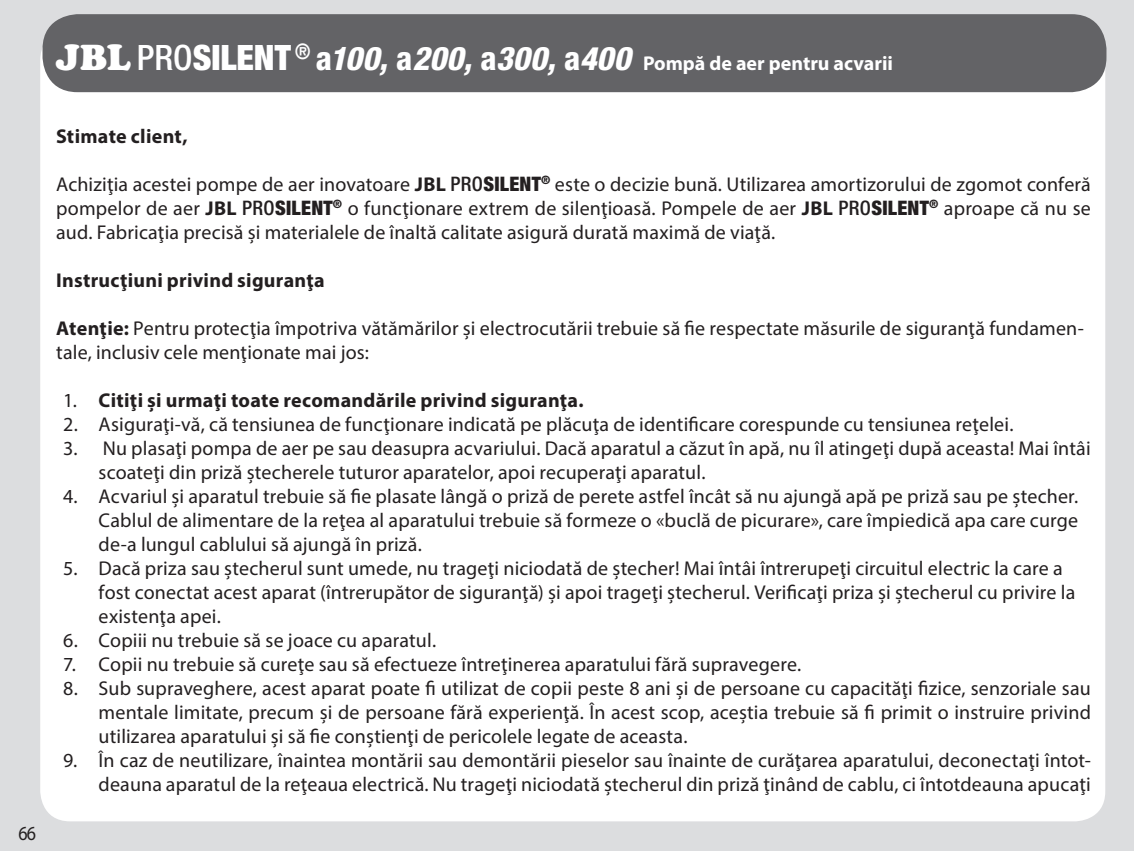
<style>
.page{position:relative;width:1134px;height:851px;background:#fff}
.page>*{position:absolute;margin:0;border:0;box-sizing:border-box;transform-origin:0 0}
.t1{font:20px/24px "Myriad Pro";letter-spacing:.005em;color:#231f20;text-align:justify}
.t2{font:700 20px "Myriad Pro";letter-spacing:.015em;color:#231f20}
.t3{font:700 20px "Myriad Pro";color:#fff}
.t4{font:20px "Myriad Pro";letter-spacing:.005em;color:#231f20;scale:.9 1}
.s1{font-family:"Cooper";font-weight:900;font-size:37.5px}
.s2{font-family:"Helvetica Neue LT Pro";font-weight:500;font-stretch:condensed;font-size:35px}
.s3{font-family:"Helvetica Neue LT Pro";font-weight:900;font-stretch:condensed;font-size:35px}
.s4{font-family:"Helvetica Neue LT Pro";font-weight:800;font-stretch:condensed;font-size:32.5px}
.s5{font-family:"Helvetica Neue LT Pro";font-weight:800;font-style:italic;font-stretch:condensed;font-size:32.5px}
.s6{font-weight:700}
.s7{font-family:"Helvetica Neue LT Pro";font-weight:500;font-stretch:condensed}
.s8{font-family:"Helvetica Neue LT Pro";font-weight:900;font-stretch:condensed}
.s9{font-weight:400}
</style>
<div class="page">
<div style="left:0;top:0;width:1134px;height:850px;background:#dcdddf"></div>
<div style="left:40px;top:30px;width:1065px;height:791px;background:#fff;border-radius:30px"></div>
<div style="left:43px;top:14px;width:1063px;height:78px;background:#636366;border-radius:35px"></div>
<p class="t3" style="left:56px;top:51px;width:838px"><span class="s1">JBL</span> <span class="s2">PRO</span><span class="s3">SILENT</span> <sup>®</sup> <span class="s4">a</span><span class="s5">100,</span> <span class="s4">a</span><span class="s5">200,</span> <span class="s4">a</span><span class="s5">300,</span> <span class="s4">a</span><span class="s5">400</span> Pompă de aer pentru acvarii</p>
<p class="t4" style="left:18px;top:821px;width:21px">66</p>
<p class="t2" style="left:56px;top:123px;width:133px">Stimate client,</p>
<p class="t1" style="left:56px;top:171px;width:1036px">Achiziţia acestei pompe de aer inovatoare <span class="s6">JBL</span> <span class="s7">PRO</span><span class="s8">SILENT</span><sup>®</sup> este o decizie bună. Utilizarea amortizorului de zgomot conferă pompelor de aer <span class="s6">JBL</span> <span class="s7">PRO</span><span class="s8">SILENT</span><sup>®</sup> o funcţionare extrem de silenţioasă. Pompele de aer <span class="s6">JBL</span> <span class="s7">PRO</span><span class="s8">SILENT</span><sup>®</sup> aproape că nu se aud. Fabricaţia precisă şi materialele de înaltă calitate asigură durată maximă de viaţă.</p>
<p class="t2" style="left:56px;top:267px;width:270px">Instrucţiuni privind siguranţa</p>
<p class="t1" style="left:56px;top:315px;width:1029px"><span class="s6">Atenţie:</span> Pentru protecţia împotriva vătămărilor şi electrocutării trebuie să fie respectate măsurile de siguranţă fundamen&shy;tale, inclusiv cele menţionate mai jos:</p>
<p class="t2" style="left:63px;top:387px;width:522px"><span class="s9">1.</span> Citiţi şi urmaţi toate recomandările privind siguranţa.</p>
<p class="t1" style="left:63px;top:411px;width:952px">2. Asiguraţi-vă, că tensiunea de funcţionare indicată pe plăcuţa de identificare corespunde cu tensiunea reţelei.</p>
<p class="t1" style="left:99px;top:435px;width:993px;text-indent:-35px">3. Nu plasaţi pompa de aer pe sau deasupra acvariului. Dacă aparatul a căzut în apă, nu îl atingeţi după aceasta! Mai întâi scoateţi din priză ştecherele tuturor aparatelor, apoi recuperaţi aparatul.</p>
<p class="t1" style="left:99px;top:483px;width:981px;text-indent:-35px">4. Acvariul şi aparatul trebuie să fie plasate lângă o priză de perete astfel încât să nu ajungă apă pe priză sau pe ştecher.<br>Cablul de alimentare de la reţea al aparatului trebuie să formeze o «buclă de picurare», care împiedică apa care curge de-a lungul cablului să ajungă în priză.</p>
<p class="t1" style="left:99px;top:555px;width:978px;text-align:left;text-indent:-35px">5. Dacă priza sau ştecherul sunt umede, nu trageţi niciodată de ştecher! Mai întâi întrerupeţi circuitul electric la care a fost conectat acest aparat (întrerupător de siguranţă) şi apoi trageţi ştecherul. Verificaţi priza şi ştecherul cu privire la existenţa apei.</p>
<p class="t1" style="left:63px;top:627px;width:374px">6. Copiii nu trebuie să se joace cu aparatul.</p>
<p class="t1" style="left:63px;top:651px;width:739px">7. Copii nu trebuie să cureţe sau să efectueze întreţinerea aparatului fără supravegere.</p>
<p class="t1" style="left:99px;top:675px;width:994px;text-indent:-35px">8. Sub supraveghere, acest aparat poate fi utilizat de copii peste 8 ani şi de persoane cu capacităţi fizice, senzoriale sau mentale limitate, precum şi de persoane fără experienţă. În acest scop, aceştia trebuie să fi primit o instruire privind utilizarea aparatului şi să fie conştienţi de pericolele legate de aceasta.</p>
<p class="t1" style="left:63px;top:747px;width:1029px;text-align:right">9. În caz de neutilizare, înaintea montării sau demontării pieselor sau înainte de curăţarea aparatului, deconectaţi întot&shy;deauna aparatul de la reţeaua electrică. Nu trageţi niciodată ştecherul din priză ţinând de cablu, ci întotdeauna apucaţi</p>
</div>
